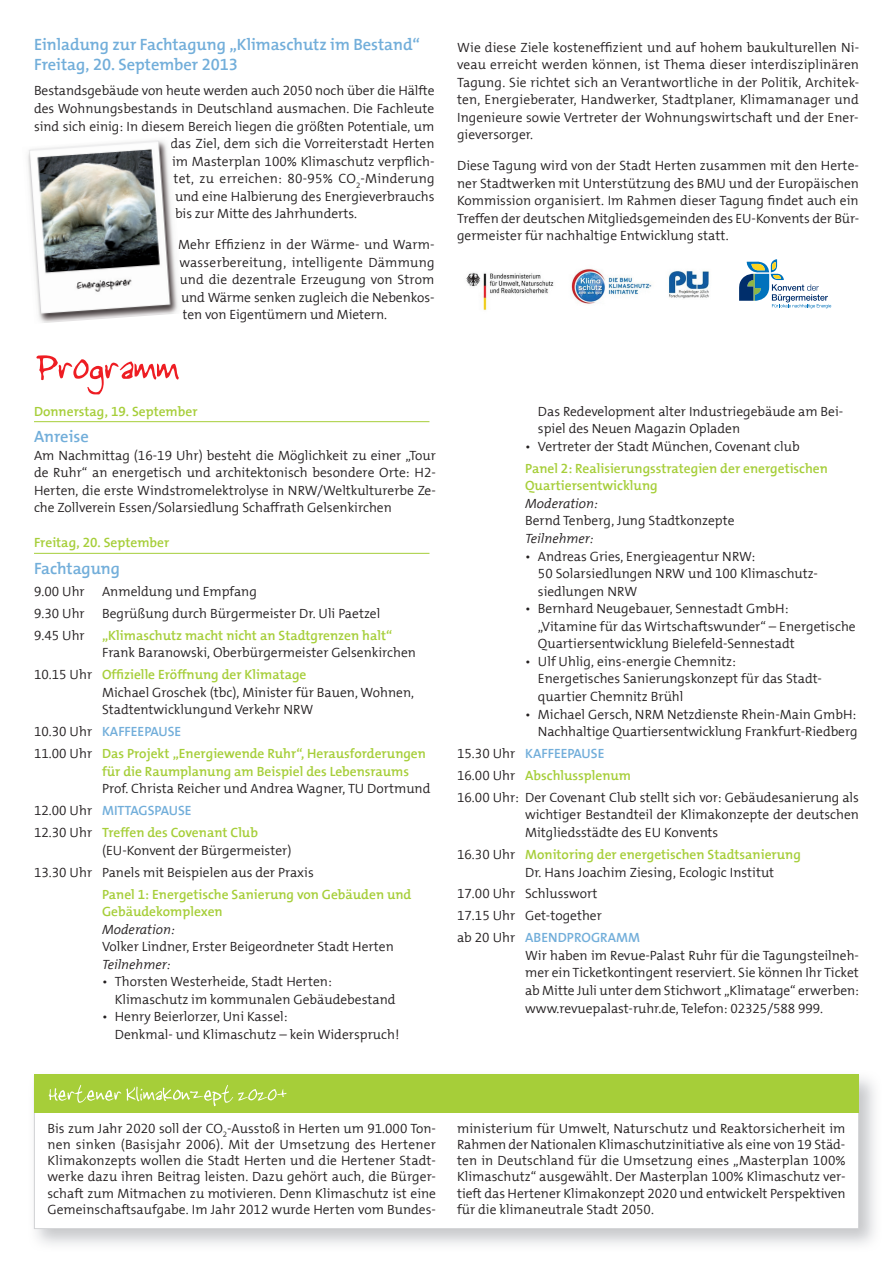
<style>
.page{position:relative;width:893px;height:1263px;background:#fff}
.page>*{position:absolute;margin:0;border:0;box-sizing:border-box;transform-origin:0 0}
.t1{font:54px "Jenkinsv 20";color:#ee1d23}
.t2{font:300 16.5px/19.8px "The Mix LF Semi";letter-spacing:-.005em;color:#72aeda}
.t3{font:300 13.5px/17.5px "The Mix LF Semi";color:#231f20}
.t4{font:300 13.5px/17.5px "The Mix LF Semi";color:#a6ce39}
.t5{font:italic 300 13.5px "The Mix LF Semi";color:#231f20}
.s1{color:#a6ce39}
.s2{color:#231f20}
.s3{color:#72aeda}
</style>
<div class="page">
<img style="left:28px;top:140px;width:150px;height:183px">
<div style="left:34px;top:1074px;width:825px;height:38px;background:#a6ce39"></div>
<svg style="left:739px;top:259px;width:92px;height:49px"></svg>
<hr style="left:34px;top:421px;width:395px;height:1px;background:#a6ce39">
<hr style="left:34px;top:553px;width:395px;height:1px;background:#a6ce39">
<img style="left:466px;top:269px;width:243px;height:42px">
<svg style="left:48px;top:1085px;width:239px;height:21px"></svg>
<p class="t2" style="left:34px;top:36px;width:388px">Einladung zur Fachtagung „Klimaschutz im Bestand“<br>Freitag, 20. September 2013</p>
<p class="t3" style="left:34px;top:83px;width:402px">Bestandsgebäude von heute werden auch 2050 noch über die Hälfte</p>
<p class="t3" style="left:34px;top:100px;width:402px">des Wohnungsbestands in Deutschland ausmachen. Die Fachleute</p>
<p class="t3" style="left:34px;top:118px;width:402px">sind sich einig: In diesem Bereich liegen die größten Potentiale, um</p>
<p class="t3" style="left:171px;top:135px;width:265px">das Ziel, dem sich die Vorreiterstadt Herten</p>
<p class="t3" style="left:172px;top:153px;width:264px">im Masterplan 100% Klimaschutz verpflich-</p>
<p class="t3" style="left:174px;top:170px;width:263px">tet, zu erreichen: 80-95% CO<sub>2</sub>-Minderung</p>
<p class="t3" style="left:175px;top:188px;width:261px">und eine Halbierung des Energieverbrauchs</p>
<p class="t3" style="left:175px;top:206px;width:183px">bis zur Mitte des Jahrhunderts.</p>
<p class="t3" style="left:178px;top:236px;width:258px;text-align:justify">Mehr Effizienz in der Wärme- und Warm&shy;wasserbereitung, intelligente Dämmung und die dezentrale Erzeugung von Strom und Wärme senken zugleich die Nebenkos&shy;ten von Eigentümern und Mietern.</p>
<h1 class="t1" style="left:34px;top:337px;width:145px">Programm</h1>
<p class="t4" style="left:34px;top:403px;width:165px">Donnerstag, 19. September</p>
<p class="t2" style="left:34px;top:427px;width:56px">Anreise</p>
<p class="t3" style="left:34px;top:447px;width:403px;text-align:justify">Am Nachmittag (16-19 Uhr) besteht die Möglichkeit zu einer „Tour de Ruhr“ an energetisch und architektonisch besondere Orte: H2- Herten, die erste Windstromelektrolyse in NRW/Weltkulturerbe Ze&shy;che Zollverein Essen/Solarsiedlung Schaffrath Gelsenkirchen</p>
<p class="t4" style="left:34px;top:535px;width:137px">Freitag, 20. September</p>
<p class="t2" style="left:34px;top:559px;width:87px">Fachtagung</p>
<p class="t3" style="left:34px;top:583px;width:52px">9.00 Uhr</p>
<p class="t3" style="left:102px;top:583px;width:156px">Anmeldung und Empfang</p>
<p class="t3" style="left:34px;top:605px;width:52px">9.30 Uhr</p>
<p class="t3" style="left:102px;top:605px;width:280px">Begrüßung durch Bürgermeister Dr. Uli Paetzel</p>
<p class="t3" style="left:34px;top:627px;width:52px">9.45 Uhr</p>
<p class="t4" style="left:102px;top:627px;width:292px">„Klimaschutz macht nicht an Stadtgrenzen halt“</p>
<p class="t3" style="left:34px;top:642px;width:383px;line-height:21.9px;text-indent:68px">Frank Baranowski, Oberbürgermeister Gelsenkirchen<br>10.15 Uhr <span class="s1">Offizielle Eröffnung der Klimatage</span></p>
<p class="t3" style="left:102px;top:684px;width:314px">Michael Groschek (tbc), Minister für Bauen, Wohnen,<br>Stadtentwicklungund Verkehr NRW</p>
<p class="t4" style="left:34px;top:721px;width:393px;line-height:21.9px"><span class="s2">10.30 Uhr</span> <span class="s3">KAFFEEPAUSE<br></span><span class="s2">11.00 Uhr</span> Das Projekt „Energiewende Ruhr“, Herausforderungen</p>
<p class="t4" style="left:102px;top:763px;width:309px">für die Raumplanung am Beispiel des Lebensraums</p>
<p class="t3" style="left:34px;top:778px;width:398px;line-height:21.9px;text-indent:68px">Prof. Christa Reicher und Andrea Wagner, TU Dortmund<br>12.00 Uhr <span class="s3">MITTAGSPAUSE<br></span>12.30 Uhr <span class="s1">Treffen des Covenant Club</span></p>
<p class="t3" style="left:34px;top:840px;width:281px;line-height:21.9px;text-indent:68px">(EU-Konvent der Bürgermeister)<br>13.30 Uhr Panels mit Beispielen aus der Praxis</p>
<p class="t4" style="left:102px;top:886px;width:311px">Panel 1: Energetische Sanierung von Gebäuden und<br>Gebäudekomplexen</p>
<p class="t5" style="left:102px;top:922px;width:74px">Moderation:</p>
<p class="t3" style="left:102px;top:938px;width:293px">Volker Lindner, Erster Beigeordneter Stadt Herten</p>
<p class="t5" style="left:102px;top:957px;width:70px">Teilnehmer:</p>
<p class="t3" style="left:115px;top:973px;width:282px;text-indent:-13px">• Thorsten Westerheide, Stadt Herten:<br>Klimaschutz im kommunalen Gebäudebestand</p>
<p class="t3" style="left:115px;top:1008px;width:286px;text-indent:-13px">• Henry Beierlorzer, Uni Kassel:<br>Denkmal- und Klimaschutz – kein Widerspruch!</p>
<p class="t3" style="left:457px;top:39px;width:404px;text-align:justify">Wie diese Ziele kosteneffizient und auf hohem baukulturellen Ni&shy;veau erreicht werden können, ist Thema dieser interdisziplinären Tagung. Sie richtet sich an Verantwortliche in der Politik, Architek&shy;ten, Energieberater, Handwerker, Stadtplaner, Klimamanager und Ingenieure sowie Vertreter der Wohnungswirtschaft und der Ener&shy;gieversorger.</p>
<p class="t3" style="left:457px;top:157px;width:404px;text-align:justify">Diese Tagung wird von der Stadt Herten zusammen mit den Herte&shy;ner Stadtwerken mit Unterstützung des BMU und der Europäischen Kommission organisiert. Im Rahmen dieser Tagung findet auch ein Treffen der deutschen Mitgliedsgemeinden des EU-Konvents der Bür&shy;germeister für nachhaltige Entwicklung statt.</p>
<p class="t3" style="left:538px;top:403px;width:307px">Das Redevelopment alter Industriegebäude am Bei&shy;spiel des Neuen Magazin Opladen</p>
<p class="t3" style="left:525px;top:438px;width:276px">• Vertreter der Stadt München, Covenant club</p>
<p class="t4" style="left:525px;top:460px;width:304px">Panel 2: Realisierungsstrategien der energetischen<br>Quartiersentwicklung</p>
<p class="t5" style="left:525px;top:496px;width:74px">Moderation:</p>
<p class="t3" style="left:525px;top:513px;width:211px">Bernd Tenberg, Jung Stadtkonzepte</p>
<p class="t5" style="left:525px;top:531px;width:70px">Teilnehmer:</p>
<p class="t3" style="left:538px;top:548px;width:282px;text-indent:-13px">• Andreas Gries, Energieagentur NRW:<br>50 Solarsiedlungen NRW und 100 Klimaschutz&shy;siedlungen NRW</p>
<p class="t3" style="left:538px;top:600px;width:319px;text-indent:-13px">• Bernhard Neugebauer, Sennestadt GmbH:<br>„Vitamine für das Wirtschaftswunder“ – Energetische<br>Quartiersentwicklung Bielefeld-Sennestadt</p>
<p class="t3" style="left:538px;top:653px;width:285px;text-indent:-13px">• Ulf Uhlig, eins-energie Chemnitz:<br>Energetisches Sanierungskonzept für das Stadt&shy;quartier Chemnitz Brühl</p>
<p class="t3" style="left:525px;top:706px;width:334px;text-align:right">• Michael Gersch, NRM Netzdienste Rhein-Main GmbH:<br>Nachhaltige Quartiersentwicklung Frankfurt-Riedberg</p>
<p class="t3" style="left:457px;top:743px;width:403px;line-height:21.9px">15.30 Uhr <span class="s3">KAFFEEPAUSE<br></span>16.00 Uhr <span class="s1">Abschlussplenum<br></span>16.00 Uhr: Der Covenant Club stellt sich vor: Gebäudesanierung als</p>
<p class="t3" style="left:525px;top:807px;width:335px">wichtiger Bestandteil der Klimakonzepte der deutschen<br>Mitgliedsstädte des EU Konvents</p>
<p class="t3" style="left:525px;top:846px;width:277px;text-indent:-68px">16.30 Uhr <span class="s1">Monitoring der energetischen Stadtsanierung<br></span>Dr. Hans Joachim Ziesing, Ecologic Institut</p>
<p class="t3" style="left:457px;top:883px;width:184px;line-height:21.9px">17.00 Uhr Schlusswort<br>17.15 Uhr Get-together<br>ab 20 Uhr <span class="s3">ABENDPROGRAMM</span></p>
<p class="t3" style="left:525px;top:947px;width:335px;text-align:justify">Wir haben im Revue-Palast Ruhr für die Tagungsteilneh&shy;mer ein Ticketkontingent reserviert. Sie können Ihr Ticket ab Mitte Juli unter dem Stichwort „Klimatage“ erwerben: www.revuepalast-ruhr.de, Telefon: 02325/588 999.</p>
<p class="t3" style="left:48px;top:1121px;width:390px;line-height:16.2px;text-align:justify">Bis zum Jahr 2020 soll der CO<sub>2</sub>-Ausstoß in Herten um 91.000 Ton&shy;nen sinken (Basisjahr 2006). Mit der Umsetzung des Hertener Klimakonzepts wollen die Stadt Herten und die Hertener Stadt&shy;werke dazu ihren Beitrag leisten. Dazu gehört auch, die Bürger&shy;schaft zum Mitmachen zu motivieren. Denn Klimaschutz ist eine Gemeinschaftsaufgabe. Im Jahr 2012 wurde Herten vom Bundes-</p>
<p class="t3" style="left:457px;top:1121px;width:390px;line-height:16.2px;text-align:justify">ministerium für Umwelt, Naturschutz und Reaktorsicherheit im Rahmen der Nationalen Klimaschutzinitiative als eine von 19 Städ&shy;ten in Deutschland für die Umsetzung eines „Masterplan 100% Klimaschutz“ ausgewählt. Der Masterplan 100% Klimaschutz ver&shy;tieft das Hertener Klimakonzept 2020 und entwickelt Perspektiven für die klimaneutrale Stadt 2050.</p>
</div>
